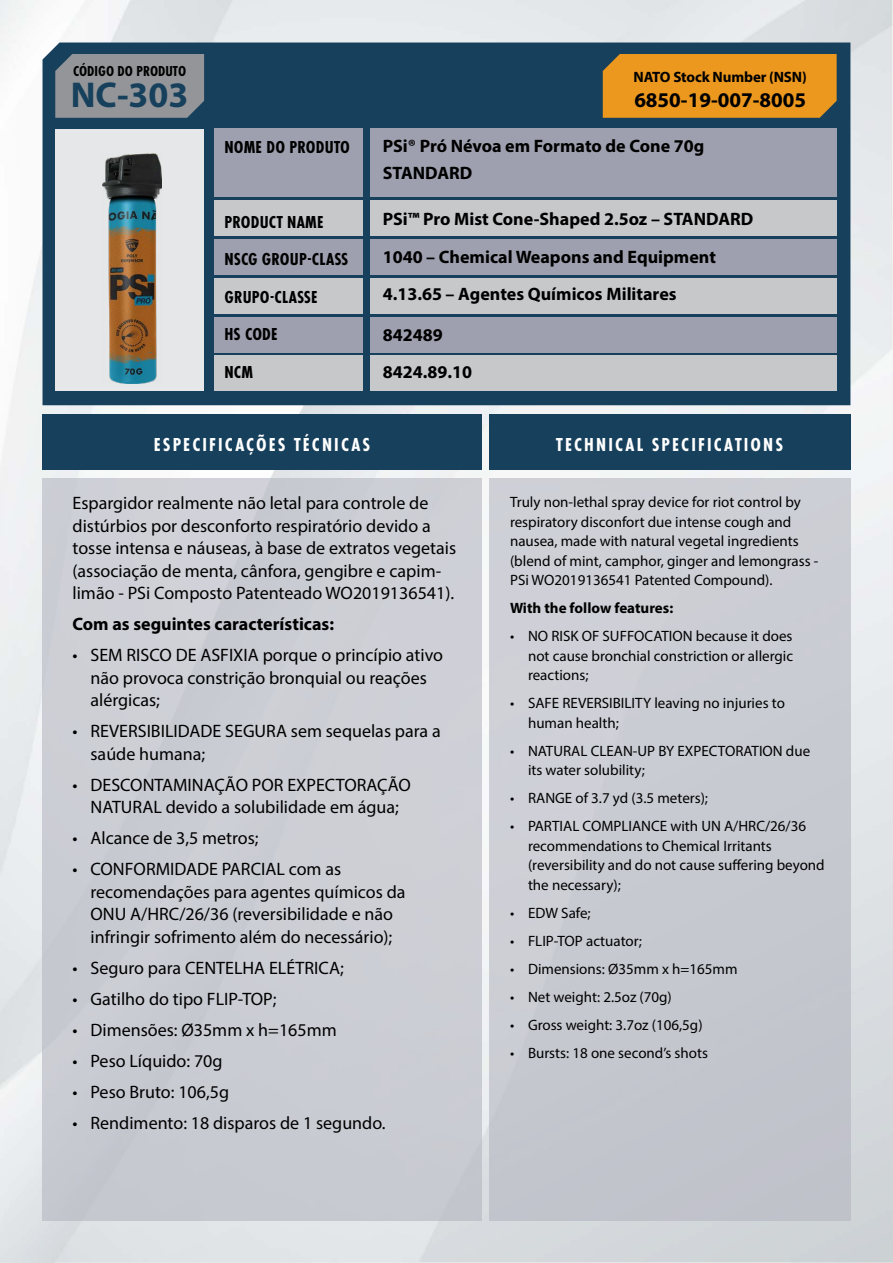
<style>
.page{position:relative;width:893px;height:1263px;background:#fff}
.page>*{position:absolute;margin:0;border:0;box-sizing:border-box;transform-origin:0 0}
.t1{font:700 36px "Myriad Pro";color:#17405c}
.t2{font:700 21px "Myriad Pro";color:#000}
.t3{font:700 19.5px "Futura PT Cond";letter-spacing:.11em;color:#fff}
.t4{font:18px/22.5px "Myriad Pro";color:#000}
.t5{font:700 18px/37.5px "Myriad Pro";color:#000}
.t6{font:700 18px/37.5px "Futura PT Cond";letter-spacing:.01em;color:#000}
.t7{font:15px/19.5px "Myriad Pro";color:#000}
.t8{font:700 15px "Myriad Pro";letter-spacing:-.01em;color:#000}
.t9{font:700 15px "Futura PT Cond";color:#000}
</style>
<div class="page">
<img style="left:0;top:0;width:893px;height:1263px">
<div style="left:43px;top:43px;width:807px;height:362px;background:#17405c"></div>
<div style="left:55px;top:129px;width:149px;height:262px;background:#e6e7e8"></div>
<div style="left:215px;top:129px;width:148px;height:68px;background:#9ea0af"></div>
<div style="left:370px;top:129px;width:467px;height:68px;background:#9ea0af"></div>
<div style="left:215px;top:201px;width:148px;height:35px;background:#c7c8ca"></div>
<div style="left:370px;top:201px;width:467px;height:35px;background:#c7c8ca"></div>
<div style="left:215px;top:356px;width:148px;height:35px;background:#c7c8ca"></div>
<div style="left:370px;top:356px;width:467px;height:35px;background:#c7c8ca"></div>
<div style="left:215px;top:317px;width:148px;height:35px;background:#9ea0af"></div>
<div style="left:370px;top:317px;width:467px;height:35px;background:#9ea0af"></div>
<div style="left:215px;top:278px;width:148px;height:35px;background:#c7c8ca"></div>
<div style="left:370px;top:278px;width:467px;height:35px;background:#c7c8ca"></div>
<div style="left:215px;top:239px;width:148px;height:35px;background:#9ea0af"></div>
<div style="left:370px;top:239px;width:467px;height:35px;background:#9ea0af"></div>
<div style="left:43px;top:414px;width:439px;height:55px;background:#17405c"></div>
<div style="left:43px;top:478px;width:439px;height:742px;background:#cbcdd5"></div>
<div style="left:489px;top:414px;width:361px;height:55px;background:#17405c"></div>
<div style="left:489px;top:478px;width:361px;height:742px;background:#c8cad2"></div>
<div style="left:603px;top:54px;width:234px;height:64px;background:#ec971e"></div>
<div style="left:55px;top:54px;width:149px;height:64px;background:#939598"></div>
<img style="left:102px;top:153px;width:60px;height:230px">
<p class="t9" style="left:73px;top:62px;width:114px">CÓDIGO DO PRODUTO</p>
<h1 class="t1" style="left:71px;top:71px;width:119px">NC-303</h1>
<p class="t6" style="left:224px;top:128px;width:127px">NOME DO PRODUTO</p>
<p class="t6" style="left:224px;top:203px;width:125px">PRODUCT NAME<br>NSCG GROUP-CLASS<br>GRUPO-CLASSE<br>HS CODE<br>NCM</p>
<p class="t8" style="left:634px;top:67px;width:175px">NATO Stock Number (NSN)</p>
<p class="t2" style="left:634px;top:86px;width:173px">6850-19-007-8005</p>
<p class="t5" style="left:383px;top:132px;width:323px;line-height:27px">PSi® Pró Névoa em Formato de Cone 70g<br>STANDARD</p>
<p class="t5" style="left:383px;top:200px;width:372px">PSi™ Pro Mist Cone-Shaped 2.5oz – STANDARD<br>1040 – Chemical Weapons and Equipment<br>4.13.65 – Agentes Químicos Militares</p>
<p class="t5" style="left:383px;top:315px;width:91px">842489<br>8424.89.10</p>
<p class="t3" style="left:154px;top:433px;width:218px">ESPECIFICAÇÕES TÉCNICAS</p>
<p class="t3" style="left:556px;top:433px;width:228px">TECHNICAL SPECIFICATIONS</p>
<p class="t4" style="left:73px;top:492px;width:385px">Espargidor realmente não letal para controle de distúrbios por desconforto respiratório devido a tosse intensa e náuseas, à base de extratos vegetais (associação de menta, cânfora, gengibre e capim&shy;limão - PSi Composto Patenteado WO2019136541).</p>
<p class="t5" style="left:73px;top:605px;width:263px">Com as seguintes características:</p>
<p class="t4" style="left:91px;top:644px;width:354px;text-indent:-18px">• SEM RISCO DE ASFIXIA porque o princípio ativo não provoca constrição bronquial ou reações alérgicas;</p>
<p class="t4" style="left:91px;top:720px;width:352px;text-indent:-18px">• REVERSIBILIDADE SEGURA sem sequelas para a saúde humana;</p>
<p class="t4" style="left:73px;top:773px;width:340px;text-align:center">• DESCONTAMINAÇÃO POR EXPECTORAÇÃO<br>NATURAL devido a solubilidade em água;</p>
<p class="t4" style="left:73px;top:827px;width:188px">• Alcance de 3,5 metros;</p>
<p class="t4" style="left:91px;top:858px;width:316px;text-indent:-18px">• CONFORMIDADE PARCIAL com as recomendações para agentes químicos da ONU A/HRC/26/36 (reversibilidade e não infringir sofrimento além do necessário);</p>
<p class="t4" style="left:73px;top:956px;width:273px">• Seguro para CENTELHA ELÉTRICA;</p>
<p class="t4" style="left:73px;top:987px;width:205px">• Gatilho do tipo FLIP-TOP;</p>
<p class="t4" style="left:73px;top:1018px;width:266px">• Dimensões: Ø35mm x h=165mm</p>
<p class="t4" style="left:73px;top:1049px;width:152px">• Peso Líquido: 70g</p>
<p class="t4" style="left:73px;top:1080px;width:158px">• Peso Bruto: 106,5g</p>
<p class="t4" style="left:73px;top:1111px;width:315px">• Rendimento: 18 disparos de 1 segundo.</p>
<p class="t7" style="left:510px;top:492px;width:310px">Truly non-lethal spray device for riot control by respiratory disconfort due intense cough and nausea, made with natural vegetal ingredients (blend of mint, camphor, ginger and lemongrass - PSi WO2019136541 Patented Compound).</p>
<p class="t8" style="left:510px;top:598px;width:165px">With the follow features:</p>
<p class="t7" style="left:528px;top:626px;width:267px;text-align:justify;text-indent:-18px">• NO RISK OF SUFFOCATION because it does not cause bronchial constriction or allergic reactions;</p>
<p class="t7" style="left:528px;top:693px;width:258px;text-indent:-18px">• SAFE REVERSIBILITY leaving no injuries to human health;</p>
<p class="t7" style="left:528px;top:741px;width:284px;text-indent:-18px">• NATURAL CLEAN-UP BY EXPECTORATION due its water solubility;</p>
<p class="t7" style="left:510px;top:788px;width:200px">• RANGE of 3.7 yd (3.5 meters);</p>
<p class="t7" style="left:528px;top:816px;width:298px;text-indent:-18px">• PARTIAL COMPLIANCE with UN A/HRC/26/36 recommendations to Chemical Irritants (reversibility and do not cause suffering beyond the necessary);</p>
<p class="t7" style="left:510px;top:903px;width:82px">• EDW Safe;</p>
<p class="t7" style="left:510px;top:931px;width:133px">• FLIP-TOP actuator;</p>
<p class="t7" style="left:510px;top:959px;width:229px">• Dimensions: Ø35mm x h=165mm</p>
<p class="t7" style="left:510px;top:987px;width:163px">• Net weight: 2.5oz (70g)</p>
<p class="t7" style="left:510px;top:1015px;width:194px">• Gross weight: 3.7oz (106,5g)</p>
<p class="t7" style="left:510px;top:1043px;width:199px">• Bursts: 18 one second’s shots</p>
</div>
